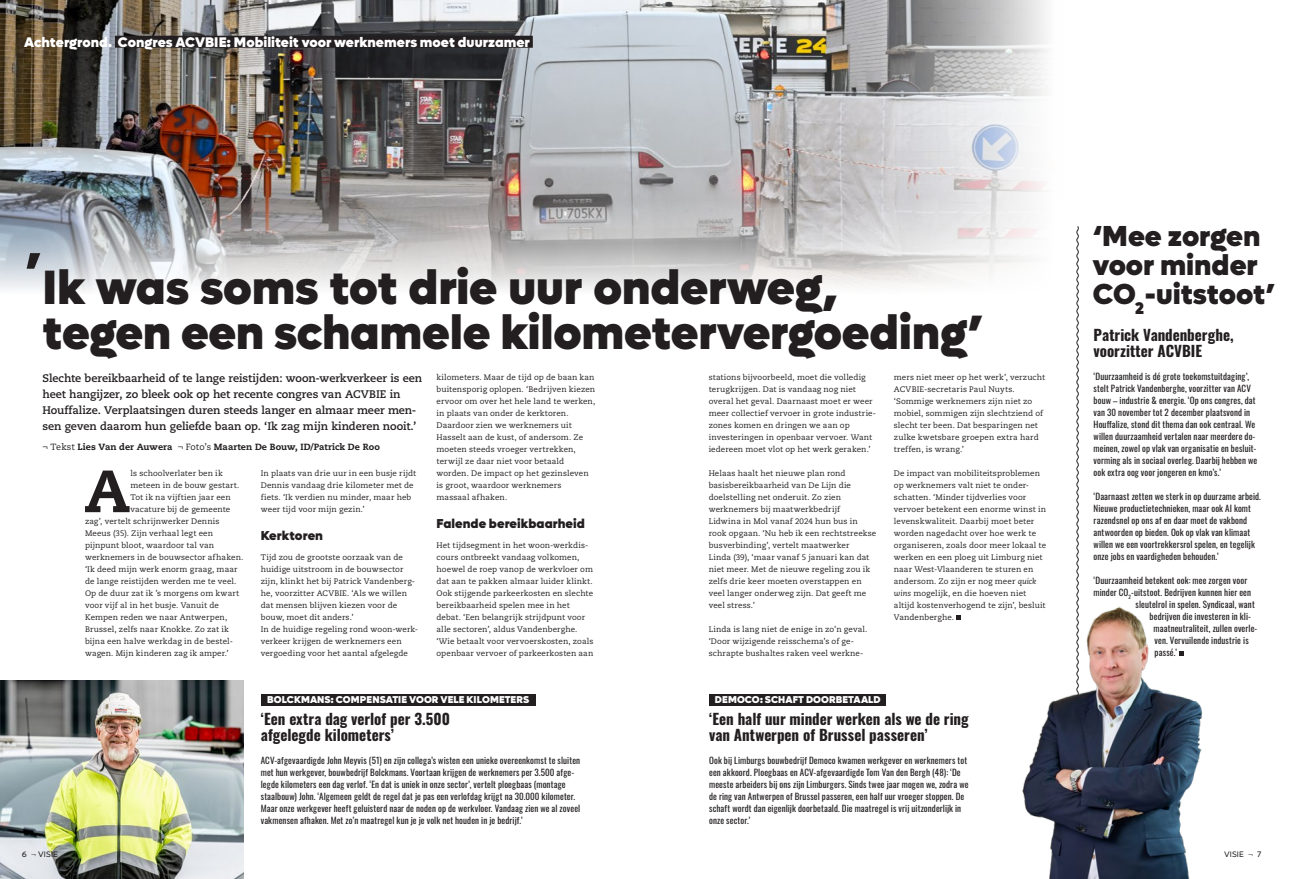
<style>
.page{position:relative;width:1304px;height:879px;background:#fff}
.page>*{position:absolute;margin:0;border:0;box-sizing:border-box;transform-origin:0 0}
.t1{font:800 59.4px "Caecilia LT Pro 85";color:#231f20}
.t2{font:900 48.3px/45px "Lufga";letter-spacing:-.005em;color:#231f20}
.t3{font:900 29px/29px "Lufga";letter-spacing:-.005em;color:#231f20}
.t4{font:700 15px/16px "Oswald";letter-spacing:-.005em;color:#231f20}
.t5{font:900 14px "Lufga";color:#fff}
.t6{font:900 13px "Lufga";color:#231f20}
.t7{font:700 11px/16px "Caecilia LT Pro 75";letter-spacing:-.01em;color:#231f20}
.t8{font:900 10px "Lufga";letter-spacing:.01em;color:#fff}
.t9{font:9px/12px "Oswald";letter-spacing:.015em;color:#231f20}
.t10{font:800 9px "Caecilia LT Pro 85";letter-spacing:.005em;color:#231f20}
.t11{font:8px/12px "Caecilia LT Pro 55 Roman";letter-spacing:.01em;color:#231f20}
.t12{font:8px "Lufga";letter-spacing:.02em;color:#231f20}
.s1{font-family:"Caecilia LT Pro 55 Roman";font-weight:400}
.s2{font-family:"Caecilia LT Pro 56";font-style:italic}
.s3{font-family:"Caecilia LT Pro 45";font-weight:300}
</style>
<div class="page">
<img style="left:0;top:0;width:1047px;height:291px">
<div style="left:115px;top:36px;width:418px;height:12px;background:#231f20"></div>
<div style="left:261px;top:694px;width:275px;height:12px;background:#231f20"></div>
<div style="left:709px;top:694px;width:176px;height:12px;background:#231f20"></div>
<svg style="left:27px;top:253px;width:13px;height:16px"></svg>
<svg style="left:1076px;top:226px;width:3px;height:371px"></svg>
<img style="left:1022px;top:597px;width:181px;height:282px">
<svg style="left:956px;top:615px;width:5px;height:5px"></svg>
<img style="left:0;top:680px;width:244px;height:199px">
<h3 class="t5" style="left:24px;top:33px;width:507px">Achtergrond. Congres ACVBIE: Mobiliteit voor werknemers moet duurzamer</h3>
<h2 class="t2" style="left:43px;top:265px;width:941px">Ik was soms tot drie uur onderweg,<br>tegen een schamele kilometervergoeding’</h2>
<p class="t7" style="left:43px;top:370px;width:381px">Slechte bereikbaarheid of te lange reistijden: woon-werkverkeer is een heet hangijzer, zo bleek ook op het recente congres van ACVBIE in Houffalize. Verplaatsingen duren steeds langer en almaar meer men&shy;sen geven daarom hun geliefde baan op. ‘Ik zag mijn kinderen nooit.’</p>
<p class="t10" style="left:43px;top:441px;width:339px"><span class="s1">¬ Tekst</span> Lies Van der Auwera <span class="s1">¬ Foto’s</span> Maarten De Bouw, ID/Patrick De Roo</p>
<h1 class="t1" style="left:84px;top:450px;width:48px">A</h1>
<p class="t11" style="left:130px;top:467px;width:94px">ls schoolverlater ben ik</p>
<p class="t11" style="left:130px;top:479px;width:110px">meteen in de bouw gestart.</p>
<p class="t11" style="left:130px;top:491px;width:102px">Tot ik na vijftien jaar een</p>
<p class="t11" style="left:130px;top:503px;width:101px">vacature bij de gemeente</p>
<p class="t11" style="left:85px;top:515px;width:136px">zag’, vertelt schrijnwerker Dennis</p>
<p class="t11" style="left:85px;top:527px;width:130px">Meeus (35). Zijn verhaal legt een</p>
<p class="t11" style="left:85px;top:539px;width:131px">pijnpunt bloot, waardoor tal van</p>
<p class="t11" style="left:85px;top:551px;width:160px">werknemers in de bouwsector afhaken.</p>
<p class="t11" style="left:85px;top:563px;width:154px">‘Ik deed mijn werk enorm graag, maar</p>
<p class="t11" style="left:85px;top:575px;width:153px">de lange reistijden werden me te veel.</p>
<p class="t11" style="left:85px;top:587px;width:156px">Op de duur zat ik ’s morgens om kwart</p>
<p class="t11" style="left:85px;top:599px;width:135px">voor vijf al in het busje. Vanuit de</p>
<p class="t11" style="left:85px;top:611px;width:144px">Kempen reden we naar Antwerpen,</p>
<p class="t11" style="left:85px;top:623px;width:145px">Brussel, zelfs naar Knokke. Zo zat ik</p>
<p class="t11" style="left:85px;top:635px;width:150px">bijna een halve werkdag in de bestel-</p>
<p class="t11" style="left:85px;top:647px;width:145px">wagen. Mijn kinderen zag ik amper.’</p>
<p class="t11" style="left:261px;top:467px;width:157px">In plaats van drie uur in een busje rijdt Dennis vandaag drie kilometer met de fiets. ‘Ik verdien nu minder, maar heb weer tijd voor mijn gezin.’</p>
<h3 class="t6" style="left:261px;top:528px;width:64px">Kerktoren</h3>
<p class="t11" style="left:261px;top:551px;width:159px">Tijd zou de grootste oorzaak van de huidige uitstroom in de bouwsector zijn, klinkt het bij Patrick Vandenberg&shy;he, voorzitter ACVBIE. ‘Als we willen dat mensen blijven kiezen voor de bouw, moet dit anders.’<br>In de huidige regeling rond woon-werk&shy;verkeer krijgen de werknemers een vergoeding voor het aantal afgelegde</p>
<p class="t11" style="left:437px;top:371px;width:160px">kilometers. Maar de tijd op de baan kan buitensporig oplopen. ‘Bedrijven kiezen ervoor om over het hele land te werken, in plaats van onder de kerktoren.<br>Daardoor zien we werknemers uit Hasselt aan de kust, of andersom. Ze moeten steeds vroeger vertrekken, terwijl ze daar niet voor betaald worden. De impact op het gezinsleven is groot, waardoor werknemers massaal afhaken.</p>
<h3 class="t6" style="left:437px;top:516px;width:150px">Falende bereikbaarheid</h3>
<p class="t11" style="left:437px;top:539px;width:159px">Het tijdsegment in het woon-werkdis&shy;cours ontbreekt vandaag volkomen, hoewel de roep vanop de werkvloer om dat aan te pakken almaar luider klinkt.<br>Ook stijgende parkeerkosten en slechte bereikbaarheid spelen mee in het debat. ‘Een belangrijk strijdpunt voor alle sectoren’, aldus Vandenberghe. ‘Wie betaalt voor vervoerskosten, zoals openbaar vervoer of parkeerkosten aan</p>
<p class="t11" style="left:709px;top:371px;width:169px">stations bijvoorbeeld, moet die volledig terugkrijgen. Dat is vandaag nog niet overal het geval. Daarnaast moet er weer meer collectief vervoer in grote industrie&shy;zones komen en dringen we aan op investeringen in openbaar vervoer. Want iedereen moet vlot op het werk geraken.’</p>
<p class="t11" style="left:709px;top:467px;width:169px">Helaas haalt het nieuwe plan rond basisbereikbaarheid van De Lijn die doelstelling net onderuit. Zo zien werknemers bij maatwerkbedrijf<br>Lidwina in Mol vanaf 2024 hun bus in rook opgaan. ‘Nu heb ik een rechtstreekse busverbinding’, vertelt maatwerker<br>Linda (39), ‘maar vanaf 5 januari kan dat niet meer. Met de nieuwe regeling zou ik zelfs drie keer moeten overstappen en veel langer onderweg zijn. Dat geeft me veel stress.’</p>
<p class="t11" style="left:709px;top:623px;width:160px">Linda is lang niet de enige in zo’n geval. ‘Door wijzigende reisschema’s of ge&shy;schrapte bushaltes raken veel werkne-</p>
<p class="t11" style="left:894px;top:371px;width:153px">mers niet meer op het werk’, verzucht ACVBIE-secretaris Paul Nuyts. ‘Sommige werknemers zijn niet zo mobiel, sommigen zijn slechtziend of slecht ter been. Dat besparingen net zulke kwetsbare groepen extra hard treffen, is wrang.’</p>
<p class="t11" style="left:894px;top:467px;width:154px">De impact van mobiliteitsproblemen op werknemers valt niet te onder&shy;schatten. ‘Minder tijdverlies voor vervoer betekent een enorme winst in levenskwaliteit. Daarbij moet beter worden nagedacht over hoe werk te organiseren, zoals door meer lokaal te werken en een ploeg uit Limburg niet naar West-Vlaanderen te sturen en andersom. Zo zijn er nog meer <span class="s2">quick wins</span> mogelijk, en die hoeven niet altijd kostenverhogend te zijn’, besluit Vandenberghe.</p>
<p class="t8" style="left:267px;top:693px;width:264px">BOLCKMANS: COMPENSATIE VOOR VELE KILOMETERS</p>
<p class="t8" style="left:715px;top:693px;width:167px">DEMOCO: SCHAFT DOORBETAALD</p>
<p class="t12" style="left:22px;top:849px;width:37px">6 <span class="s3">¬</span> VISIE</p>
<h3 class="t4" style="left:261px;top:712px;width:191px">‘Een extra dag verlof per 3.500 afgelegde kilometers’</h3>
<p class="t9" style="left:261px;top:753px;width:321px">ACV-afgevaardigde John Meyvis (51) en zijn collega’s wisten een unieke overeenkomst te sluiten met hun werkgever, bouwbedrijf Bolckmans. Voortaan krijgen de werknemers per 3.500 afge&shy;legde kilometers een dag verlof. ‘En dat is uniek in onze sector’, vertelt ploegbaas (montage staalbouw) John. ‘Algemeen geldt de regel dat je pas een verlofdag krijgt na 30.000 kilometer.<br>Maar onze werkgever heeft geluisterd naar de noden op de werkvloer. Vandaag zien we al zoveel vakmensen afhaken. Met zo’n maatregel kun je je volk net houden in je bedrijf.’</p>
<h3 class="t4" style="left:709px;top:712px;width:261px">‘Een half uur minder werken als we de ring van Antwerpen of Brussel passeren’</h3>
<p class="t9" style="left:709px;top:753px;width:261px">Ook bij Limburgs bouwbedrijf Democo kwamen werkgever en werknemers tot een akkoord. Ploegbaas en ACV-afgevaardigde Tom Van den Bergh (48): ‘De meeste arbeiders bij ons zijn Limburgers. Sinds twee jaar mogen we, zodra we de ring van Antwerpen of Brussel passeren, een half uur vroeger stoppen. De schaft wordt dan eigenlijk doorbetaald. Die maatregel is vrij uitzonderlijk in onze sector.’</p>
<h3 class="t3" style="left:1093px;top:222px;width:183px">‘Mee zorgen voor minder<br>CO<sub>2</sub>-uitstoot’</h3>
<h3 class="t4" style="left:1094px;top:328px;width:142px">Patrick Vandenberghe, voorzitter ACVBIE</h3>
<p class="t9" style="left:1094px;top:369px;width:165px">‘Duurzaamheid is dé grote toekomstuitdaging’, stelt Patrick Vandenberghe, voorzitter van ACV bouw – industrie &amp; energie. ‘Op ons congres, dat van 30 november tot 2 december plaatsvond in Houffalize, stond dit thema dan ook centraal. We willen duurzaamheid vertalen naar meerdere do&shy;meinen, zowel op vlak van organisatie en besluit&shy;vorming als in sociaal overleg. Daarbij hebben we ook extra oog voor jongeren en kmo’s.’</p>
<p class="t9" style="left:1094px;top:489px;width:169px">‘Daarnaast zetten we sterk in op duurzame arbeid.<br>Nieuwe productietechnieken, maar ook AI komt razendsnel op ons af en daar moet de vakbond antwoorden op bieden. Ook op vlak van klimaat willen we een voortrekkersrol spelen, en tegelijk onze jobs en vaardigheden behouden.’</p>
<p class="t9" style="left:1094px;top:573px;width:155px">‘Duurzaamheid betekent ook: mee zorgen voor</p>
<p class="t9" style="left:1094px;top:585px;width:159px">minder CO<sub>2</sub>-uitstoot. Bedrijven kunnen hier een</p>
<p class="t9" style="left:1136px;top:597px;width:121px">sleutelrol in spelen. Syndicaal, want</p>
<p class="t9" style="left:1150px;top:609px;width:103px">bedrijven die investeren in kli-</p>
<p class="t9" style="left:1154px;top:621px;width:105px">maatneutraliteit, zullen overle-</p>
<p class="t9" style="left:1155px;top:633px;width:96px">ven. Vervuilende industrie is</p>
<p class="t9" style="left:1155px;top:645px;width:24px">passé.’</p>
<p class="t12" style="left:1224px;top:849px;width:39px">VISIE <span class="s3">¬</span> 7</p>
</div>
